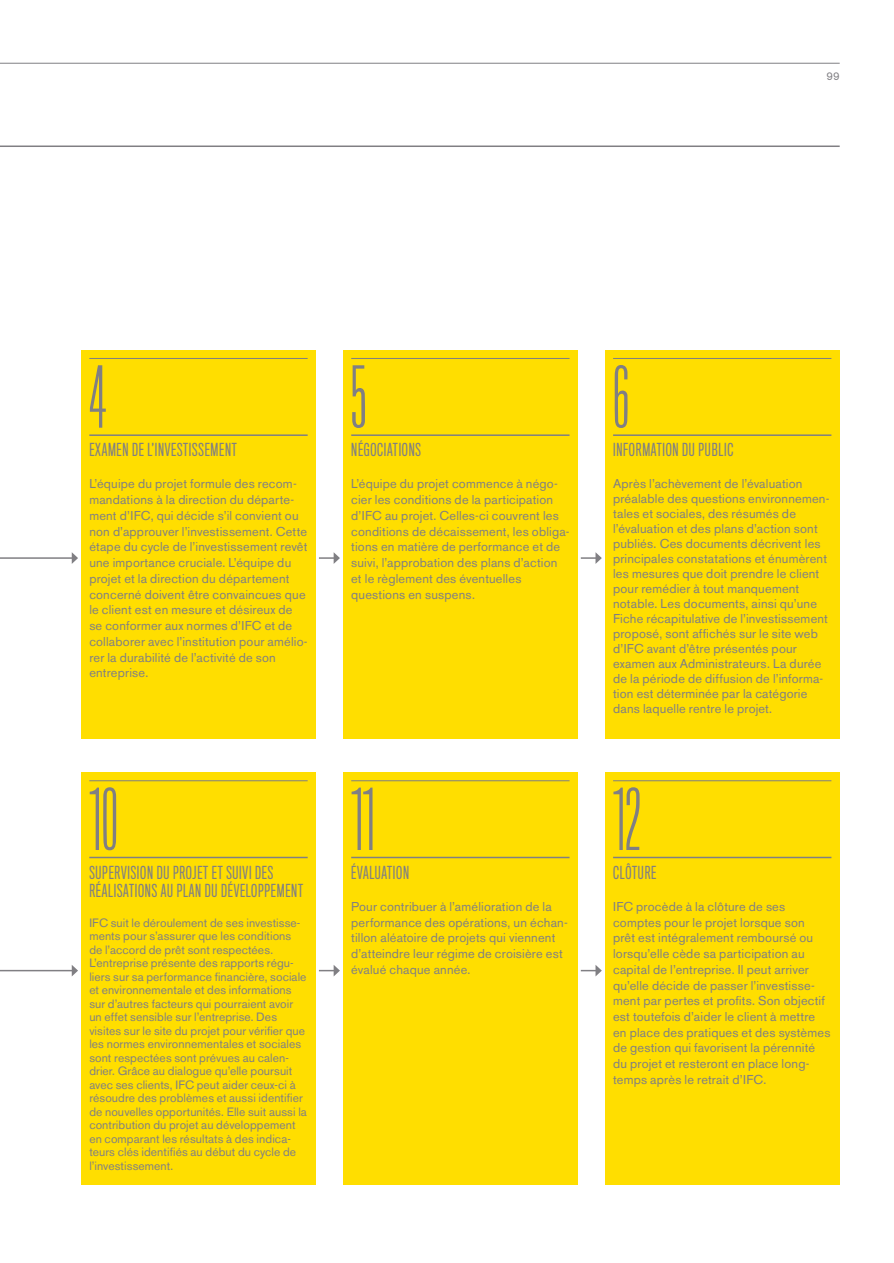
<style>
.page{position:relative;width:894px;height:1263px;background:#fff}
.page>*{position:absolute;margin:0;border:0;box-sizing:border-box;transform-origin:0 0}
.t1{font:300 78px "Titling Gothic FB Skyline";color:#807f83}
.t2{font:16.5px/18px "Titling Gothic FB Comp";letter-spacing:.045em;color:#807f83}
.t3{font:12.75px/15.8px "Akzidenz Grotesk BE";letter-spacing:.015em;color:#807f83}
.t4{font:12px/13.5px "Akzidenz Grotesk BE";letter-spacing:.005em;color:#807f83}
.t5{font:11.25px "Akzidenz Grotesk BE";color:#807f83}
</style>
<div class="page">
<div style="left:81px;top:350px;width:235px;height:389px;background:#ffde00"></div>
<hr style="left:89px;top:358px;width:218px;height:1px;background:#807f83">
<hr style="left:89px;top:434px;width:218px;height:2px;background:#807f83">
<div style="left:343px;top:350px;width:234px;height:389px;background:#ffde00"></div>
<hr style="left:351px;top:358px;width:218px;height:1px;background:#807f83">
<hr style="left:351px;top:434px;width:218px;height:2px;background:#807f83">
<div style="left:604px;top:350px;width:235px;height:389px;background:#ffde00"></div>
<hr style="left:613px;top:358px;width:218px;height:1px;background:#807f83">
<hr style="left:613px;top:434px;width:218px;height:2px;background:#807f83">
<svg style="left:319px;top:552px;width:21px;height:12px"></svg>
<svg style="left:580px;top:552px;width:21px;height:12px"></svg>
<hr style="left:0;top:557px;width:72px;height:2px;background:#807f83">
<svg style="left:72px;top:552px;width:6px;height:12px"></svg>
<div style="left:81px;top:772px;width:235px;height:413px;background:#ffde00"></div>
<hr style="left:89px;top:780px;width:218px;height:1px;background:#807f83">
<hr style="left:89px;top:857px;width:218px;height:1px;background:#807f83">
<div style="left:343px;top:772px;width:234px;height:413px;background:#ffde00"></div>
<hr style="left:351px;top:780px;width:218px;height:1px;background:#807f83">
<hr style="left:351px;top:857px;width:218px;height:1px;background:#807f83">
<div style="left:604px;top:772px;width:235px;height:413px;background:#ffde00"></div>
<hr style="left:613px;top:780px;width:218px;height:1px;background:#807f83">
<hr style="left:613px;top:857px;width:218px;height:1px;background:#807f83">
<svg style="left:319px;top:965px;width:21px;height:11px"></svg>
<svg style="left:580px;top:965px;width:21px;height:11px"></svg>
<hr style="left:0;top:970px;width:72px;height:1px;background:#807f83">
<svg style="left:72px;top:965px;width:6px;height:11px"></svg>
<hr style="left:0;top:63px;width:839px;height:1px;background:#807f83">
<hr style="left:0;top:145px;width:839px;height:2px;background:#807f83">
<p class="t5" style="left:826px;top:69px;width:15px">99</p>
<h1 class="t1" style="left:89px;top:353px;width:18px">4</h1>
<p class="t2" style="left:89px;top:441px;width:149px">EXAMEN DE L’INVESTISSEMENT</p>
<p class="t3" style="left:89px;top:476px;width:220px">L’équipe du projet formule des recom&shy;mandations à la direction du départe&shy;ment d’IFC, qui décide s’il convient ou non d’approuver l’investissement. Cette étape du cycle de l’investissement revêt une importance cruciale. L’équipe du projet et la direction du département concerné doivent être convaincues que le client est en mesure et désireux de se conformer aux normes d’IFC et de collaborer avec l’institution pour amélio&shy;rer la durabilité de l’activité de son entreprise.</p>
<h1 class="t1" style="left:89px;top:775px;width:30px">10</h1>
<p class="t2" style="left:89px;top:863px;width:215px">SUPERVISION DU PROJET ET SUIVI DES<br>RÉALISATIONS AU PLAN DU DÉVELOPPEMENT</p>
<p class="t4" style="left:89px;top:915px;width:219px">IFC suit le déroulement de ses investisse&shy;ments pour s’assurer que les conditions de l’accord de prêt sont respectées.<br>L’entreprise présente des rapports régu&shy;liers sur sa performance financière, sociale et environnementale et des informations sur d’autres facteurs qui pourraient avoir un effet sensible sur l’entreprise. Des visites sur le site du projet pour vérifier que les normes environnementales et sociales sont respectées sont prévues au calen&shy;drier. Grâce au dialogue qu’elle poursuit avec ses clients, IFC peut aider ceux-ci à résoudre des problèmes et aussi identifier de nouvelles opportunités. Elle suit aussi la contribution du projet au développement en comparant les résultats à des indica&shy;teurs clés identifiés au début du cycle de l’investissement.</p>
<h1 class="t1" style="left:351px;top:353px;width:16px">5</h1>
<p class="t2" style="left:351px;top:441px;width:71px">NÉGOCIATIONS</p>
<p class="t3" style="left:351px;top:476px;width:220px">L’équipe du projet commence à négo&shy;cier les conditions de la participation d’IFC au projet. Celles-ci couvrent les conditions de décaissement, les obliga&shy;tions en matière de performance et de suivi, l’approbation des plans d’action et le règlement des éventuelles questions en suspens.</p>
<h1 class="t1" style="left:351px;top:775px;width:25px">11</h1>
<p class="t2" style="left:351px;top:863px;width:59px">ÉVALUATION</p>
<p class="t3" style="left:351px;top:898px;width:218px">Pour contribuer à l’amélioration de la performance des opérations, un échan&shy;tillon aléatoire de projets qui viennent d’atteindre leur régime de croisière est évalué chaque année.</p>
<h1 class="t1" style="left:613px;top:353px;width:18px">6</h1>
<p class="t2" style="left:613px;top:441px;width:122px">INFORMATION DU PUBLIC</p>
<p class="t3" style="left:613px;top:476px;width:218px;line-height:15px">Après l’achèvement de l’évaluation préalable des questions environnemen&shy;tales et sociales, des résumés de l’évaluation et des plans d’action sont publiés. Ces documents décrivent les principales constatations et énumèrent les mesures que doit prendre le client pour remédier à tout manquement notable. Les documents, ainsi qu’une Fiche récapitulative de l’investissement proposé, sont affichés sur le site web d’IFC avant d’être présentés pour examen aux Administrateurs. La durée de la période de diffusion de l’informa&shy;tion est déterminée par la catégorie dans laquelle rentre le projet.</p>
<h1 class="t1" style="left:613px;top:775px;width:29px">12</h1>
<p class="t2" style="left:613px;top:863px;width:45px">CLÔTURE</p>
<p class="t3" style="left:613px;top:898px;width:219px">IFC procède à la clôture de ses comptes pour le projet lorsque son<br>prêt est intégralement remboursé ou lorsqu’elle cède sa participation au capital de l’entreprise. Il peut arriver qu’elle décide de passer l’investisse&shy;ment par pertes et profits. Son objectif est toutefois d’aider le client à mettre en place des pratiques et des systèmes de gestion qui favorisent la pérennité du projet et resteront en place long&shy;temps après le retrait d’IFC.</p>
</div>
